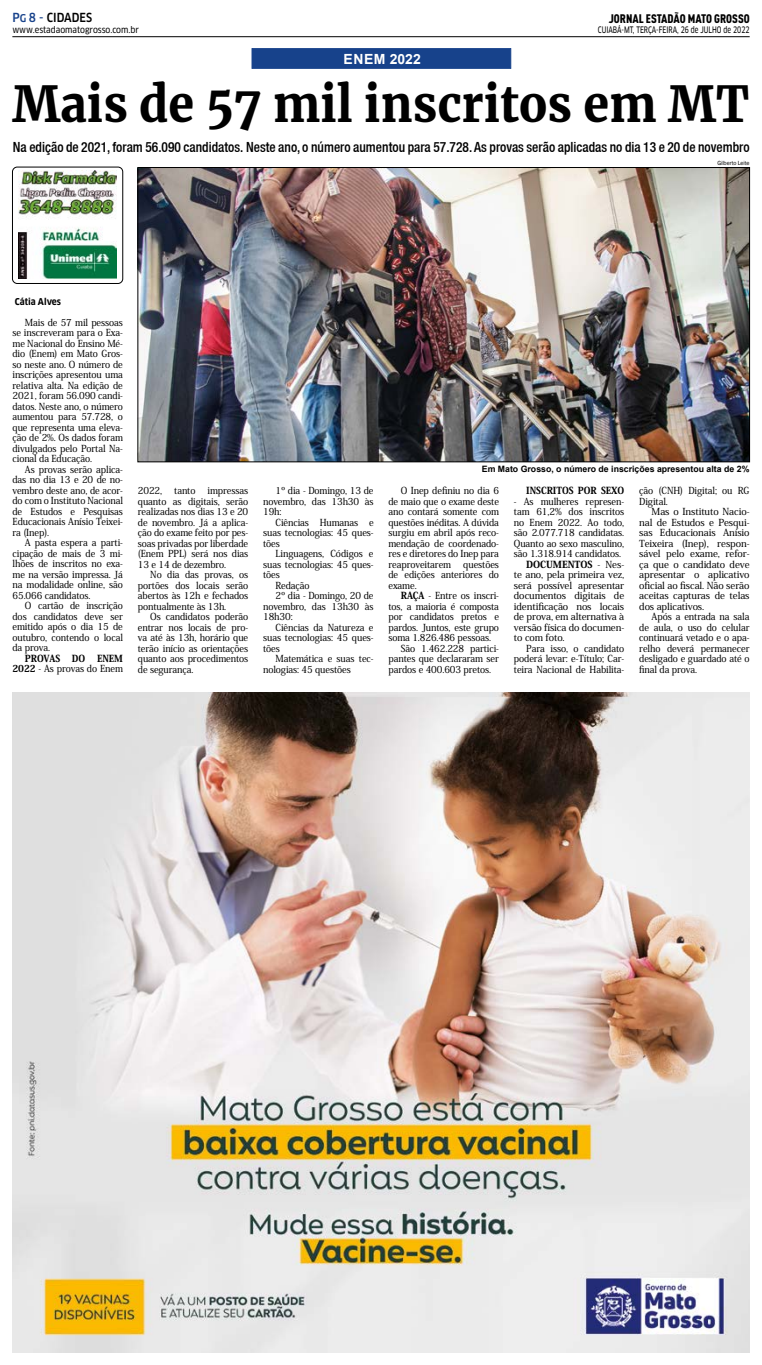
<style>
.page{position:relative;width:762px;height:1365px;background:#fff}
.page>*{position:absolute;margin:0;border:0;box-sizing:border-box;transform-origin:0 0}
.t1{font:700 49px "Merriweather";color:#000;scale:.95 1}
.t2{font:500 condensed 14px "Helvetica Neue";color:#000;scale:.96 1}
.t3{font:700 14px "Arial";letter-spacing:.02em;color:#fff}
.t4{font:12.25px "DIN Cond Black Alternate";color:#000}
.t5{font:500 condensed 12.25px "Clan OT";color:#000;scale:.95 1}
.t6{font:500 9.62px/10.5px "Koz Min Pro";letter-spacing:-.01em;color:#000;text-align:justify;scale:.95 1}
.t7{font:500 9.62px/10.5px "Koz Min Pro";letter-spacing:-.01em;color:#000;text-align:justify}
.t8{font:800 9.62px/10.5px "Koz Min Pro";letter-spacing:-.01em;color:#000;text-align:right;scale:.95 1}
.t9{font:800 9.62px "Koz Min Pro";letter-spacing:-.01em;color:#000}
.t10{font:700 condensed 9.19px "Clan OT";color:#000}
.t11{font:700 8.75px "Arial";color:#000}
.t12{font:8.75px "Clan OT Narrow News";color:#000;scale:.8 1}
.t13{font:8.75px "Clan OT Narrow News";color:#000}
.t14{font:6.12px "Franklin Gothic";letter-spacing:-.01em;color:#000;scale:.95 1}
.s1{color:#17428b}
.s2{font-size:10.5px;color:#17428b}
.s3{font-weight:500}
.s4{font-weight:800}
</style>
<div class="page">
<div style="left:251px;top:48px;width:260px;height:21px;background:#17428b;border:1px solid #17428b"></div>
<img style="left:19px;top:171px;width:98px;height:107px">
<div style="left:12px;top:167px;width:111px;height:117px;border:1px solid #000;border-radius:5px"></div>
<hr style="left:12px;top:36px;width:737px;height:1px;background:#000">
<img style="left:12px;top:692px;width:737px;height:660px">
<img style="left:140px;top:169px;width:607px;height:291px">
<div style="left:138px;top:167px;width:611px;height:295px;border:1px solid #000"></div>
<p class="t5" style="left:12px;top:10px;width:86px"><span class="s1">P</span><span class="s2">G</span> <span class="s1">8 -</span> CIDADES</p>
<p class="t13" style="left:12px;top:24px;width:128px">www.estadaomatogrosso.com.br</p>
<p class="t4" style="left:608px;top:11px;width:142px">JORNAL ESTADÃO MATO GROSSO</p>
<p class="t12" style="left:598px;top:25px;width:191px">CUIABÁ-MT, TERÇA-FEIRA, 26 de JULHO de 2022</p>
<h2 class="t3" style="left:343px;top:49px;width:79px">ENEM 2022</h2>
<h1 class="t1" style="left:13px;top:74px;width:777px">Mais de 57 mil inscritos em MT</h1>
<h2 class="t2" style="left:13px;top:139px;width:769px">Na edição de 2021, foram 56.090 candidatos. Neste ano, o número aumentou para 57.728. As provas serão aplicadas no dia 13 e 20 de novembro</h2>
<p class="t14" style="left:717px;top:159px;width:35px">Gilberto Leite</p>
<p class="t10" style="left:15px;top:296px;width:48px">Cátia Alves</p>
<p class="t6" style="left:13px;top:316px;width:118px;text-indent:12px">Mais de 57 mil pessoas se inscreveram para o Exa&shy;me Nacional do Ensino Mé&shy;dio (Enem) em Mato Gros&shy;so neste ano. O número de inscrições apresentou uma relativa alta. Na edição de 2021, foram 56.090 candi&shy;datos. Neste ano, o número aumentou para 57.728, o que representa uma eleva&shy;ção de 2%. Os dados foram divulgados pelo Portal Na&shy;cional da Educação.</p>
<p class="t6" style="left:13px;top:463px;width:118px;text-indent:12px">As provas serão aplica&shy;das no dia 13 e 20 de no&shy;vembro deste ano, de acor&shy;do com o Instituto Nacional de Estudos e Pesquisas Educacionais Anísio Teixei&shy;ra (Inep).</p>
<p class="t6" style="left:13px;top:537px;width:118px;text-indent:12px">A pasta espera a parti&shy;cipação de mais de 3 mi&shy;lhões de inscritos no exa&shy;me na versão impressa. Já na modalidade online, são 65.066 candidatos.</p>
<p class="t6" style="left:13px;top:600px;width:118px;text-indent:12px">O cartão de inscrição dos candidatos deve ser emitido após o dia 15 de outubro, contendo o local da prova.</p>
<p class="t8" style="left:13px;top:652px;width:118px">PROVAS DO ENEM<br>2022 <span class="s3">- As provas do Enem</span></p>
<p class="t6" style="left:138px;top:485px;width:27px">2022,</p>
<p class="t6" style="left:174px;top:485px;width:24px">tanto</p>
<p class="t6" style="left:138px;top:485px;width:118px;text-indent:70px">impressas quanto as digitais, serão realizadas nos dias 13 e 20 de novembro. Já a aplica&shy;ção do exame feito por pes&shy;soas privadas por liberdade (Enem PPL) será nos dias 13 e 14 de dezembro.</p>
<p class="t6" style="left:138px;top:569px;width:118px;text-indent:12px">No dia das provas, os portões dos locais serão abertos às 12h e fechados pontualmente às 13h.</p>
<p class="t6" style="left:138px;top:611px;width:118px;text-indent:12px">Os candidatos poderão entrar nos locais de pro&shy;va até às 13h, horário que terão início as orientações quanto aos procedimentos de segurança.</p>
<p class="t6" style="left:263px;top:485px;width:118px;text-indent:12px">1º dia - Domingo, 13 de novembro, das 13h30 às 19h:</p>
<p class="t6" style="left:263px;top:516px;width:118px;text-indent:12px">Ciências Humanas e suas tecnologias: 45 ques&shy;tões</p>
<p class="t6" style="left:275px;top:548px;width:105px">Linguagens, Códigos e</p>
<p class="t6" style="left:263px;top:558px;width:118px">suas tecnologias: 45 ques-</p>
<p class="t6" style="left:263px;top:569px;width:19px">tões</p>
<p class="t6" style="left:275px;top:579px;width:37px">Redação</p>
<p class="t6" style="left:275px;top:590px;width:105px">2º dia - Domingo, 20 de</p>
<p class="t6" style="left:263px;top:600px;width:118px">novembro, das 13h30 às</p>
<p class="t6" style="left:263px;top:611px;width:33px">18h30:</p>
<p class="t6" style="left:275px;top:621px;width:105px">Ciências da Natureza e</p>
<p class="t6" style="left:263px;top:632px;width:118px">suas tecnologias: 45 ques-</p>
<p class="t6" style="left:263px;top:642px;width:19px">tões</p>
<p class="t6" style="left:275px;top:653px;width:105px">Matemática e suas tec-</p>
<p class="t6" style="left:263px;top:663px;width:94px">nologias: 45 questões</p>
<p class="t11" style="left:482px;top:462px;width:269px">Em Mato Grosso, o número de inscrições apresentou alta de 2%</p>
<p class="t6" style="left:388px;top:485px;width:118px;text-indent:12px">O Inep definiu no dia 6 de maio que o exame deste ano contará somente com questões inéditas. A dúvida surgiu em abril após reco&shy;mendação de coordenado&shy;res e diretores do Inep para reaproveitarem</p>
<p class="t6" style="left:388px;top:558px;width:118px;text-indent:75px">questões de edições anteriores do exame.</p>
<p class="t6" style="left:401px;top:590px;width:105px"><span class="s4">RAÇA</span> - Entre os inscri-</p>
<p class="t6" style="left:388px;top:600px;width:118px">tos, a maioria é composta</p>
<p class="t6" style="left:388px;top:611px;width:118px">por candidatos pretos e</p>
<p class="t6" style="left:388px;top:621px;width:118px">pardos. Juntos, este grupo</p>
<p class="t6" style="left:388px;top:632px;width:110px">soma 1.826.486 pessoas.</p>
<p class="t6" style="left:401px;top:642px;width:105px">São 1.462.228 partici-</p>
<p class="t6" style="left:388px;top:653px;width:118px">pantes que declararam ser</p>
<p class="t6" style="left:388px;top:663px;width:110px">pardos e 400.603 pretos.</p>
<p class="t8" style="left:526px;top:485px;width:105px">INSCRITOS POR SEXO</p>
<p class="t6" style="left:514px;top:495px;width:118px">- As mulheres represen-</p>
<p class="t6" style="left:514px;top:506px;width:118px">tam 61,2% dos inscritos</p>
<p class="t6" style="left:514px;top:516px;width:118px">no Enem 2022. Ao todo,</p>
<p class="t6" style="left:514px;top:527px;width:118px">são 2.077.718 candidatas.</p>
<p class="t6" style="left:514px;top:537px;width:118px">Quanto ao sexo masculino,</p>
<p class="t6" style="left:514px;top:548px;width:114px">são 1.318.914 candidatos.</p>
<p class="t9" style="left:526px;top:557px;width:99px">DOCUMENTOS <span class="s3">- Nes-</span></p>
<p class="t7" style="left:514px;top:569px;width:112px">te ano, pela primeira vez,</p>
<p class="t7" style="left:514px;top:579px;width:112px">será possível apresentar</p>
<p class="t7" style="left:514px;top:590px;width:112px">documentos digitais de</p>
<p class="t7" style="left:514px;top:600px;width:112px">identificação nos locais</p>
<p class="t7" style="left:514px;top:611px;width:112px">de prova, em alternativa à</p>
<p class="t7" style="left:514px;top:621px;width:112px">versão física do documen-</p>
<p class="t7" style="left:514px;top:632px;width:52px">to com foto.</p>
<p class="t6" style="left:526px;top:642px;width:105px">Para isso, o candidato</p>
<p class="t6" style="left:514px;top:653px;width:118px">poderá levar: e-Título; Car-</p>
<p class="t6" style="left:514px;top:663px;width:118px">teira Nacional de Habilita-</p>
<p class="t6" style="left:639px;top:485px;width:118px">ção (CNH) Digital; ou RG<br>Digital.</p>
<p class="t7" style="left:639px;top:506px;width:112px;text-indent:12px">Mas o Instituto Nacio&shy;nal de Estudos e Pesqui&shy;sas Educacionais Anísio Teixeira (Inep), respon&shy;sável pelo exame, refor&shy;ça que o candidato deve apresentar o aplicativo oficial ao fiscal. Não serão aceitas capturas de telas dos aplicativos.</p>
<p class="t6" style="left:639px;top:611px;width:118px;text-indent:12px">Após a entrada na sala de aula, o uso do celular continuará vetado e o apa&shy;relho deverá permanecer desligado e guardado até o final da prova.</p>
</div>
